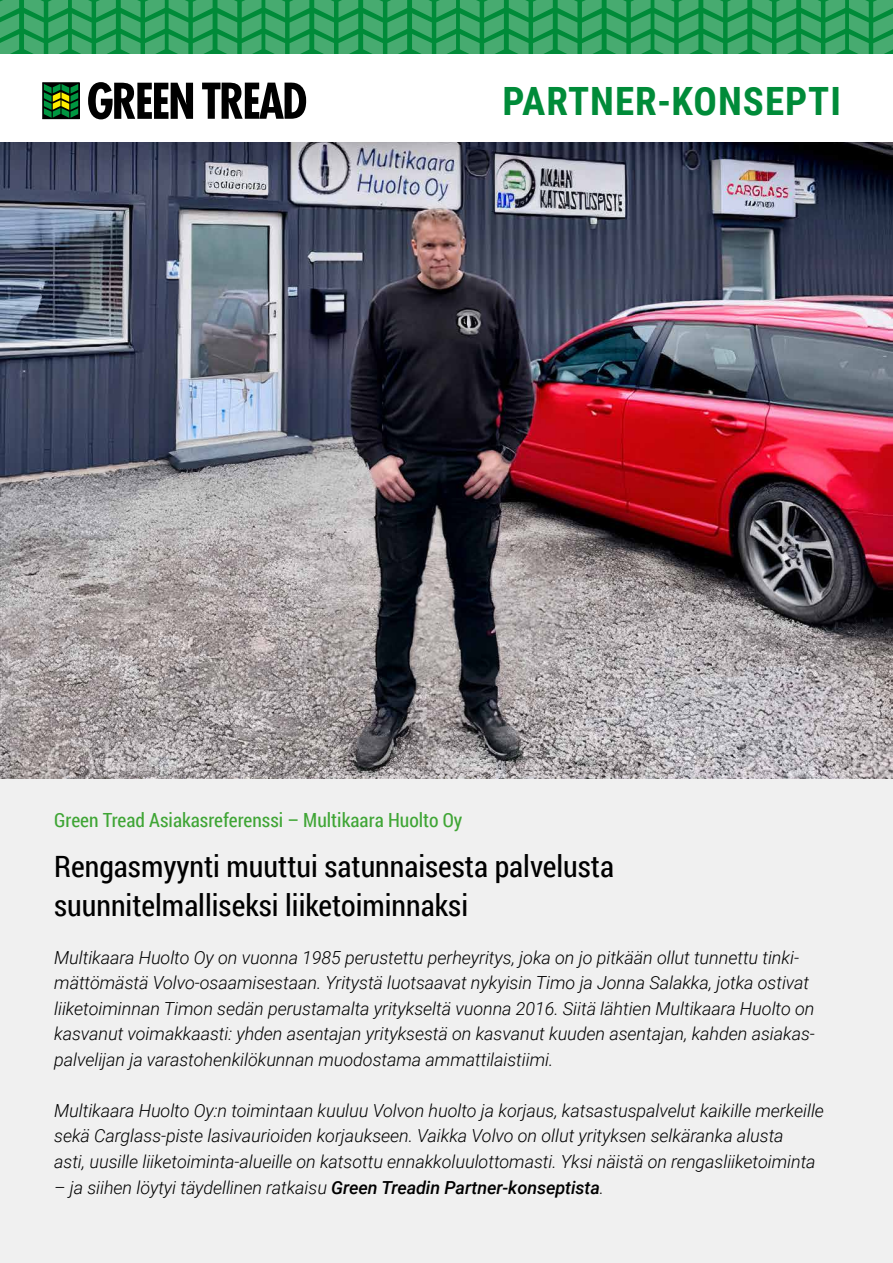
<style>
.page{position:relative;width:893px;height:1263px;background:#fff}
.page>*{position:absolute;margin:0;border:0;box-sizing:border-box;transform-origin:0 0}
.t1{font:700 39px "Roboto Condensed";letter-spacing:.025em;color:#008b39}
.t2{font:30px/39px "Roboto Condensed";color:#000}
.t3{font:19.5px "Roboto Condensed";color:#3fa535}
.t4{font:italic 300 18px/25.5px "Roboto";letter-spacing:-.005em;color:#000}
.s1{font-weight:500}
</style>
<div class="page">
<div style="left:0;top:153px;width:893px;height:1110px;background:#f0f0f0"></div>
<img style="left:0;top:142px;width:893px;height:636px">
<div style="left:42px;top:82px;width:38px;height:37px;border:1px solid #000"></div>
<svg style="left:44px;top:84px;width:34px;height:34px"></svg>
<svg style="left:202px;top:82px;width:104px;height:37px"></svg>
<svg style="left:88px;top:82px;width:105px;height:37px"></svg>
<svg style="left:0;top:0;width:893px;height:54px;background:#2d9f5c"></svg>
<h1 class="t1" style="left:502px;top:73px;width:340px">PARTNER-KONSEPTI</h1>
<p class="t3" style="left:54px;top:806px;width:410px">Green Tread Asiakasreferenssi – Multikaara Huolto Oy</p>
<h2 class="t2" style="left:54px;top:845px;width:561px">Rengasmyynti muuttui satunnaisesta palvelusta suunnitelmalliseksi liiketoiminnaksi</h2>
<p class="t4" style="left:54px;top:944px;width:762px">Multikaara Huolto Oy on vuonna 1985 perustettu perheyritys, joka on jo pitkään ollut tunnettu tinki&shy;mättömästä Volvo-osaamisestaan. Yritystä luotsaavat nykyisin Timo ja Jonna Salakka, jotka ostivat liiketoiminnan Timon sedän perustamalta yritykseltä vuonna 2016. Siitä lähtien Multikaara Huolto on kasvanut voimakkaasti: yhden asentajan yrityksestä on kasvanut kuuden asentajan, kahden asiakas&shy;palvelijan ja varastohenkilökunnan muodostama ammattilaistiimi.</p>
<p class="t4" style="left:54px;top:1097px;width:771px">Multikaara Huolto Oy:n toimintaan kuuluu Volvon huolto ja korjaus, katsastuspalvelut kaikille merkeille sekä Carglass-piste lasivaurioiden korjaukseen. Vaikka Volvo on ollut yrityksen selkäranka alusta<br>asti, uusille liiketoiminta-alueille on katsottu ennakkoluulottomasti. Yksi näistä on rengasliiketoiminta</p>
<p class="t4" style="left:54px;top:1174px;width:551px">– ja siihen löytyi täydellinen ratkaisu <span class="s1">Green Treadin Partner-konseptista</span>.</p>
</div>
